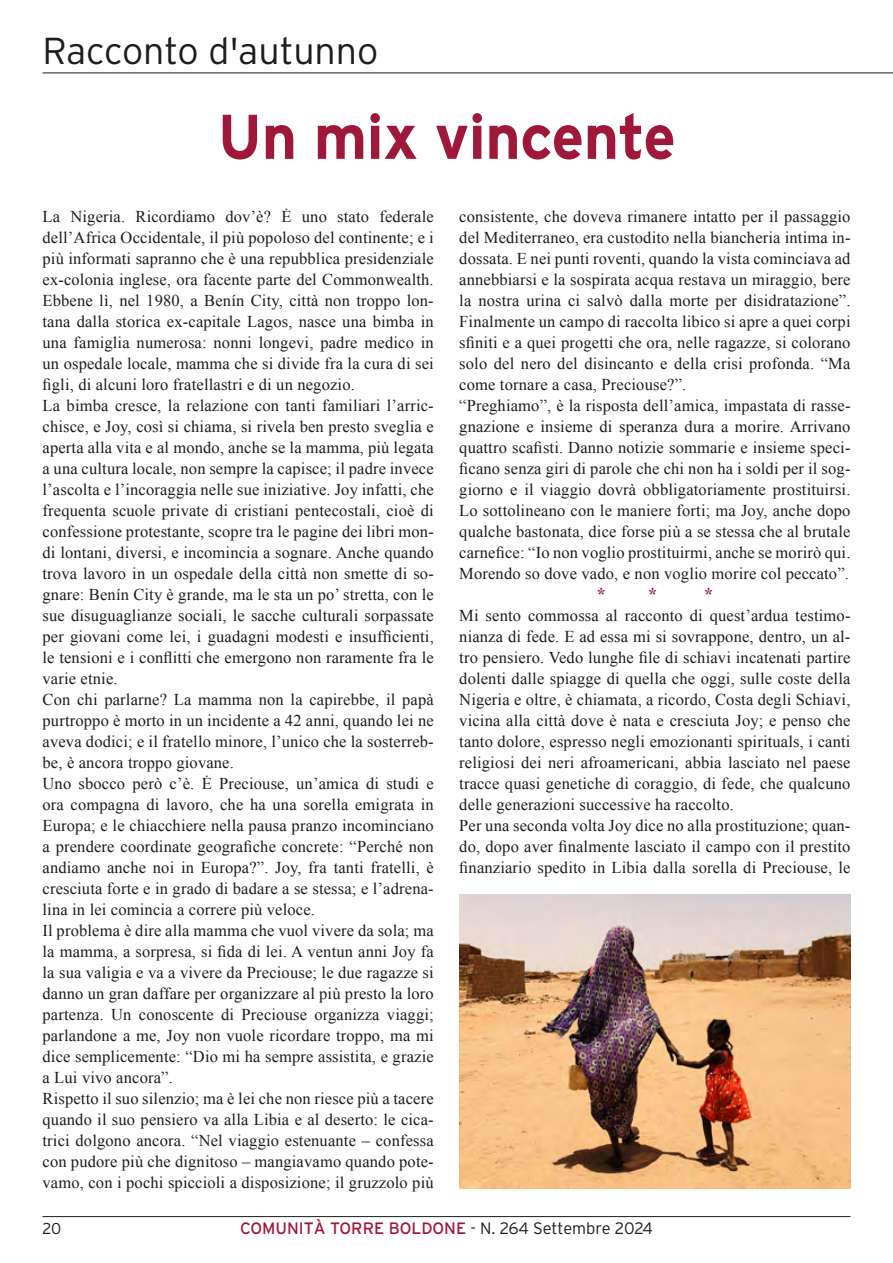
<style>
.page{position:relative;width:893px;height:1263px;background:#fff}
.page>*{position:absolute;margin:0;border:0;box-sizing:border-box;transform-origin:0 0}
.t1{font:700 63px "Interstate";letter-spacing:-.005em;color:#9f1839;scale:.96 1}
.t2{font:300 37.5px "Interstate";color:#1d1d1b}
.t3{font:700 18px "Times New Roman";color:#9f1839}
.t4{font:16.5px/21px "Times New Roman";letter-spacing:.01em;color:#1d1d1b}
.t5{font:16.5px "Interstate";color:#9f1839}
.t6{font:300 15.75px "Interstate";color:#1d1d1b}
.s1{font-weight:300;color:#1d1d1b}
</style>
<div class="page">
<hr style="left:43px;top:1216px;width:807px;height:1px;background:#1d1d1b">
<hr style="left:43px;top:73px;width:850px;height:1px;background:#1d1d1b">
<img style="left:459px;top:894px;width:391px;height:294px">
<h2 class="t2" style="left:43px;top:30px;width:337px">Racconto d'autunno</h2>
<h1 class="t1" style="left:218px;top:101px;width:479px">Un mix vincente</h1>
<p class="t4" style="left:43px;top:206px;width:393px">La Nigeria. Ricordiamo dov’è? Ė uno stato federale dell’Africa Occidentale, il più popoloso del continente; e i più informati sapranno che è una repubblica presidenziale ex-colonia inglese, ora facente parte del Commonwealth.<br>Ebbene lì, nel 1980, a Benín City, città non troppo lon&shy;tana dalla storica ex-capitale Lagos, nasce una bimba in una famiglia numerosa: nonni longevi, padre medico in un ospedale locale, mamma che si divide fra la cura di sei figli, di alcuni loro fratellastri e di un negozio.<br>La bimba cresce, la relazione con tanti familiari l’arric&shy;chisce, e Joy, così si chiama, si rivela ben presto sveglia e aperta alla vita e al mondo, anche se la mamma, più legata a una cultura locale, non sempre la capisce; il padre invece l’ascolta e l’incoraggia nelle sue iniziative. Joy infatti, che frequenta scuole private di cristiani pentecostali, cioè di confessione protestante, scopre tra le pagine dei libri mon&shy;di lontani, diversi, e incomincia a sognare. Anche quando trova lavoro in un ospedale della città non smette di so&shy;gnare: Benín City è grande, ma le sta un po’ stretta, con le sue disuguaglianze sociali, le sacche culturali sorpassate per giovani come lei, i guadagni modesti e insufficienti, le tensioni e i conflitti che emergono non raramente fra le varie etnie.<br>Con chi parlarne? La mamma non la capirebbe, il papà purtroppo è morto in un incidente a 42 anni, quando lei ne aveva dodici; e il fratello minore, l’unico che la sosterreb&shy;be, è ancora troppo giovane.<br>Uno sbocco però c’è. Ė Preciouse, un’amica di studi e ora compagna di lavoro, che ha una sorella emigrata in Europa; e le chiacchiere nella pausa pranzo incominciano a prendere coordinate geografiche concrete: “Perché non andiamo anche noi in Europa?”. Joy, fra tanti fratelli, è cresciuta forte e in grado di badare a se stessa; e l’adrena&shy;lina in lei comincia a correre più veloce.<br>Il problema è dire alla mamma che vuol vivere da sola; ma la mamma, a sorpresa, si fida di lei. A ventun anni Joy fa la sua valigia e va a vivere da Preciouse; le due ragazze si danno un gran daffare per organizzare al più presto la loro partenza. Un conoscente di Preciouse organizza viaggi; parlandone a me, Joy non vuole ricordare troppo, ma mi dice semplicemente: “Dio mi ha sempre assistita, e grazie a Lui vivo ancora”.<br>Rispetto il suo silenzio; ma è lei che non riesce più a tacere quando il suo pensiero va alla Libia e al deserto: le cica&shy;trici dolgono ancora. “Nel viaggio estenuante – confessa con pudore più che dignitoso – mangiavamo quando pote&shy;vamo, con i pochi spiccioli a disposizione; il gruzzolo più</p>
<p class="t4" style="left:459px;top:206px;width:393px">consistente, che doveva rimanere intatto per il passaggio del Mediterraneo, era custodito nella biancheria intima in&shy;dossata. E nei punti roventi, quando la vista cominciava ad annebbiarsi e la sospirata acqua restava un miraggio, bere la nostra urina ci salvò dalla morte per disidratazione”.<br>Finalmente un campo di raccolta libico si apre a quei corpi sfiniti e a quei progetti che ora, nelle ragazze, si colorano solo del nero del disincanto e della crisi profonda. “Ma come tornare a casa, Preciouse?”.<br>“Preghiamo”, è la risposta dell’amica, impastata di rasse&shy;gnazione e insieme di speranza dura a morire. Arrivano quattro scafisti. Danno notizie sommarie e insieme speci&shy;ficano senza giri di parole che chi non ha i soldi per il sog&shy;giorno e il viaggio dovrà obbligatoriamente prostituirsi.<br>Lo sottolineano con le maniere forti; ma Joy, anche dopo qualche bastonata, dice forse più a se stessa che al brutale carnefice: “Io non voglio prostituirmi, anche se morirò qui.<br>Morendo so dove vado, e non voglio morire col peccato”.</p>
<p class="t3" style="left:597px;top:581px;width:62px">* *</p>
<p class="t3" style="left:704px;top:581px;width:10px">*</p>
<p class="t4" style="left:459px;top:605px;width:393px">Mi sento commossa al racconto di quest’ardua testimo&shy;nianza di fede. E ad essa mi si sovrappone, dentro, un al&shy;tro pensiero. Vedo lunghe file di schiavi incatenati partire dolenti dalle spiagge di quella che oggi, sulle coste della Nigeria e oltre, è chiamata, a ricordo, Costa degli Schiavi, vicina alla città dove è nata e cresciuta Joy; e penso che tanto dolore, espresso negli emozionanti spirituals, i canti religiosi dei neri afroamericani, abbia lasciato nel paese tracce quasi genetiche di coraggio, di fede, che qualcuno delle generazioni successive ha raccolto.<br>Per una seconda volta Joy dice no alla prostituzione; quan&shy;do, dopo aver finalmente lasciato il campo con il prestito finanziario spedito in Libia dalla sorella di Preciouse, le</p>
<p class="t6" style="left:43px;top:1220px;width:20px">20</p>
<p class="t5" style="left:240px;top:1219px;width:414px">COMUNITÀ TORRE BOLDONE <span class="s1">- N. 264 Settembre 2024</span></p>
</div>
